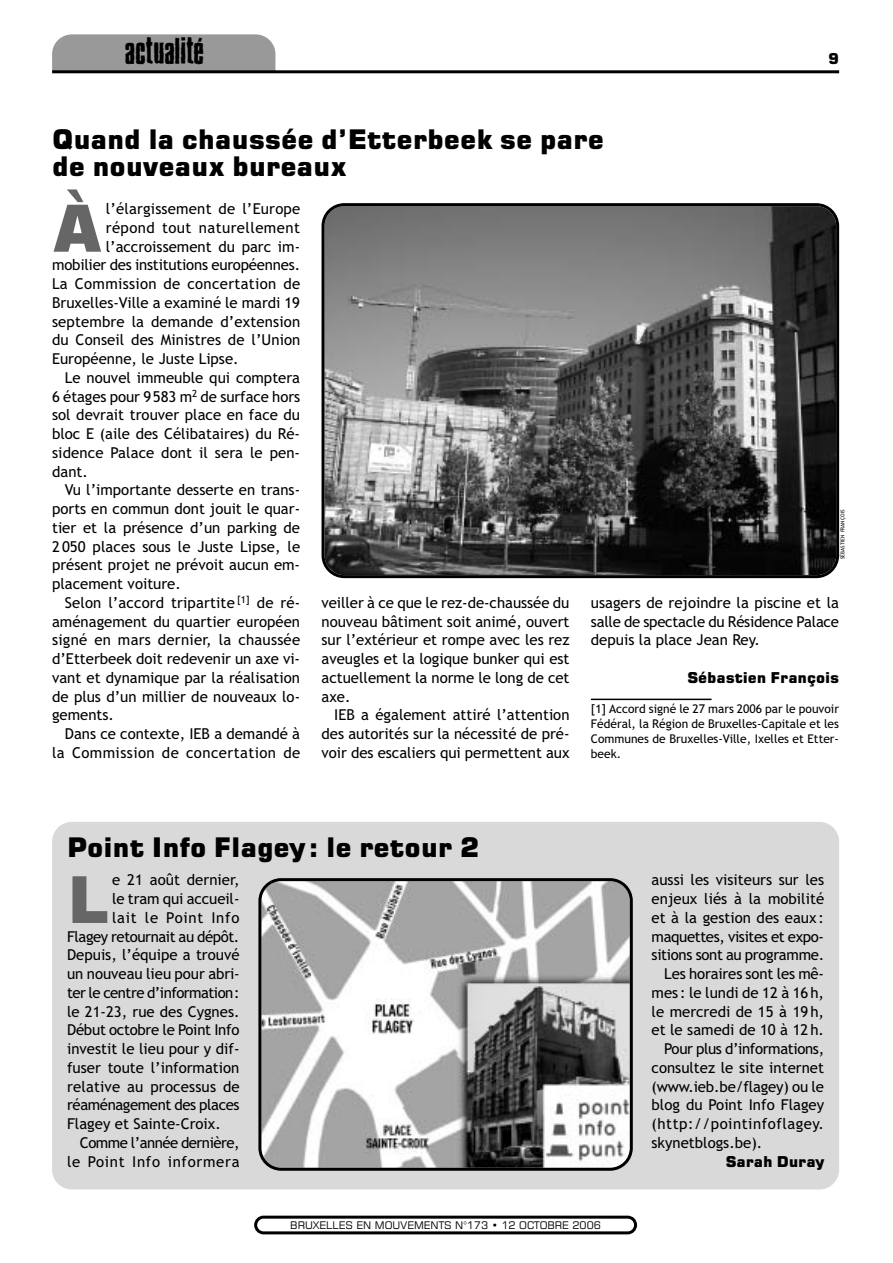
<style>
.page{position:relative;width:893px;height:1263px;background:#fff}
.page>*{position:absolute;margin:0;border:0;box-sizing:border-box;transform-origin:0 0}
.t1{font:64.2px "Square 721 Blk";color:#666}
.t2{font:36px "Blue Cake";letter-spacing:-.01em;color:#000}
.t3{font:27px/27px "Square 721 Blk";color:#000}
.t4{font:15px/18.8px "Trebuchet MS";color:#000;text-align:justify}
.t5{font:15px "Trebuchet MS";letter-spacing:-.025em;color:#000}
.t6{font:15px "Trebuchet MS";letter-spacing:.03em;color:#000}
.t7{font:15px "Trebuchet MS";letter-spacing:-.035em;color:#000}
.t8{font:15px "Square 721 Blk";color:#000}
.t9{font:15px "Trebuchet MS";letter-spacing:.02em;color:#000}
.t10{font:15px "Trebuchet MS";letter-spacing:-.03em;color:#000}
.t11{font:15px "Trebuchet MS";letter-spacing:.035em;color:#000}
.t12{font:15px "Trebuchet MS";letter-spacing:-.02em;color:#000}
.t13{font:15px "Trebuchet MS";letter-spacing:.045em;color:#000}
.t14{font:15px "Trebuchet MS";letter-spacing:.05em;color:#000}
.t15{font:12px/15px "Trebuchet MS";color:#000;text-align:justify}
.t16{font:10.5px "Square 721 BT";color:#000}
.t17{font:5.25px "Trebuchet MS";color:#000}
</style>
<div class="page">
<div style="left:254px;top:1216px;width:383px;height:18px;border:3px solid #000;border-radius:8px"></div>
<div style="left:52px;top:34px;width:223px;height:75px;background:#999;border-radius:20px"></div>
<div style="left:52px;top:72px;width:223px;height:56px;background:#fff"></div>
<hr style="left:52px;top:70px;width:787px;height:3px;background:#000">
<div style="left:52px;top:822px;width:787px;height:368px;background:#d9d9d9;border-radius:20px"></div>
<hr style="left:591px;top:699px;width:120px;height:1px;background:#000">
<img style="left:324px;top:206px;width:512px;height:369px;border-radius:20px">
<div style="left:321px;top:203px;width:518px;height:375px;border:3px solid #000;border-radius:21px"></div>
<img style="left:261px;top:881px;width:368px;height:287px;border-radius:20px">
<div style="left:258px;top:878px;width:374px;height:293px;border:3px solid #000;border-radius:21px"></div>
<h2 class="t2" style="left:124px;top:38px;width:81px">actualité</h2>
<h3 class="t3" style="left:52px;top:128px;width:553px">Quand la chaussée d’Etterbeek se pare de nouveaux bureaux</h3>
<p class="t8" style="left:828px;top:54px;width:12px">9</p>
<h1 class="t1" style="left:52px;top:205px;width:52px">À</h1>
<p class="t4" style="left:106px;top:201px;width:196px">l’élargissement de l’Europe</p>
<p class="t6" style="left:106px;top:222px;width:196px">répond tout naturellement</p>
<p class="t4" style="left:106px;top:238px;width:196px">l’accroissement du parc im-</p>
<p class="t4" style="left:52px;top:257px;width:249px">mobilier des institutions européennes.</p>
<p class="t9" style="left:52px;top:278px;width:249px">La Commission de concertation de</p>
<p class="t4" style="left:52px;top:295px;width:249px">Bruxelles-Ville a examiné le mardi 19</p>
<p class="t4" style="left:52px;top:313px;width:249px">septembre la demande d’extension</p>
<p class="t4" style="left:52px;top:332px;width:250px">du Conseil des Ministres de l’Union</p>
<p class="t4" style="left:52px;top:351px;width:188px">Européenne, le Juste Lipse.</p>
<p class="t4" style="left:65px;top:370px;width:237px">Le nouvel immeuble qui comptera</p>
<p class="t4" style="left:52px;top:388px;width:249px">6 étages pour 9583 m<sup>2</sup> de surface hors</p>
<p class="t4" style="left:52px;top:407px;width:249px">sol devrait trouver place en face du</p>
<p class="t4" style="left:52px;top:426px;width:249px">bloc E (aile des Célibataires) du Ré-</p>
<p class="t4" style="left:52px;top:445px;width:249px">sidence Palace dont il sera le pen-</p>
<p class="t4" style="left:52px;top:463px;width:37px">dant.</p>
<p class="t4" style="left:65px;top:482px;width:237px">Vu l’importante desserte en trans-</p>
<p class="t4" style="left:52px;top:501px;width:249px">ports en commun dont jouit le quar-</p>
<p class="t4" style="left:52px;top:520px;width:249px">tier et la présence d’un parking de</p>
<p class="t4" style="left:52px;top:538px;width:250px">2 050 places sous le Juste Lipse, le</p>
<p class="t4" style="left:52px;top:557px;width:249px">présent projet ne prévoit aucun em-</p>
<p class="t4" style="left:52px;top:576px;width:130px">placement voiture.</p>
<p class="t4" style="left:65px;top:595px;width:237px">Selon l’accord tripartite <sup>[1]</sup> de ré-</p>
<p class="t4" style="left:52px;top:613px;width:249px">aménagement du quartier européen</p>
<p class="t4" style="left:52px;top:632px;width:250px">signé en mars dernier, la chaussée</p>
<p class="t4" style="left:52px;top:651px;width:249px">d’Etterbeek doit redevenir un axe vi-</p>
<p class="t4" style="left:52px;top:670px;width:249px">vant et dynamique par la réalisation</p>
<p class="t4" style="left:52px;top:688px;width:249px">de plus d’un millier de nouveaux lo-</p>
<p class="t4" style="left:52px;top:707px;width:64px">gements.</p>
<p class="t4" style="left:65px;top:726px;width:237px">Dans ce contexte, IEB a demandé à</p>
<p class="t6" style="left:52px;top:747px;width:250px">la Commission de concertation de</p>
<p class="t4" style="left:321px;top:595px;width:249px">veiller à ce que le rez-de-chaussée du nouveau bâtiment soit animé, ouvert sur l’extérieur et rompe avec les rez aveugles et la logique bunker qui est actuellement la norme le long de cet axe.</p>
<p class="t4" style="left:321px;top:707px;width:249px;text-indent:13px">IEB a également attiré l’attention des autorités sur la nécessité de pré&shy;voir des escaliers qui permettent aux</p>
<p class="t17" style="left:840px;top:559px;width:51px;rotate:-90deg">SÉBASTIEN FRANÇOIS</p>
<p class="t4" style="left:591px;top:595px;width:249px">usagers de rejoindre la piscine et la salle de spectacle du Résidence Palace depuis la place Jean Rey.</p>
<p class="t8" style="left:687px;top:672px;width:153px">Sébastien François</p>
<p class="t15" style="left:591px;top:702px;width:249px">[1] Accord signé le 27 mars 2006 par le pouvoir Fédéral, la Région de Bruxelles-Capitale et les Communes de Bruxelles-Ville, Ixelles et Etter&shy;beek.</p>
<h3 class="t3" style="left:67px;top:837px;width:414px">Point Info Flagey: le retour 2</h3>
<h1 class="t1" style="left:67px;top:876px;width:43px">L</h1>
<p class="t4" style="left:112px;top:872px;width:129px">e 21 août dernier,</p>
<p class="t4" style="left:112px;top:891px;width:129px">le tram qui accueil-</p>
<p class="t14" style="left:112px;top:912px;width:129px">lait le Point Info</p>
<p class="t10" style="left:67px;top:931px;width:174px">Flagey retournait au dépôt.</p>
<p class="t4" style="left:67px;top:947px;width:174px">Depuis, l’équipe a trouvé</p>
<p class="t4" style="left:67px;top:966px;width:174px">un nouveau lieu pour abri-</p>
<p class="t7" style="left:67px;top:987px;width:174px">ter le centre d’information:</p>
<p class="t4" style="left:67px;top:1003px;width:174px">le 21-23, rue des Cygnes.</p>
<p class="t4" style="left:67px;top:1022px;width:174px">Début octobre le Point Info</p>
<p class="t4" style="left:67px;top:1041px;width:174px">investit le lieu pour y dif-</p>
<p class="t4" style="left:67px;top:1060px;width:174px">fuser toute l’information</p>
<p class="t4" style="left:67px;top:1078px;width:174px">relative au processus de</p>
<p class="t5" style="left:67px;top:1099px;width:174px">réaménagement des places</p>
<p class="t4" style="left:67px;top:1116px;width:155px">Flagey et Sainte-Croix.</p>
<p class="t7" style="left:80px;top:1137px;width:161px">Comme l’année dernière,</p>
<p class="t13" style="left:67px;top:1156px;width:174px">le Point Info informera</p>
<p class="t4" style="left:651px;top:872px;width:174px">aussi les visiteurs sur les</p>
<p class="t4" style="left:651px;top:891px;width:174px">enjeux liés à la mobilité</p>
<p class="t4" style="left:651px;top:910px;width:174px">et à la gestion des eaux:</p>
<p class="t5" style="left:651px;top:931px;width:174px">maquettes, visites et expo-</p>
<p class="t12" style="left:651px;top:949px;width:174px">sitions sont au programme.</p>
<p class="t4" style="left:664px;top:966px;width:161px">Les horaires sont les mê-</p>
<p class="t4" style="left:651px;top:985px;width:174px">mes: le lundi de 12 à 16h,</p>
<p class="t4" style="left:651px;top:1003px;width:174px">le mercredi de 15 à 19h,</p>
<p class="t4" style="left:651px;top:1022px;width:174px">et le samedi de 10 à 12h.</p>
<p class="t5" style="left:664px;top:1043px;width:161px">Pour plus d’informations,</p>
<p class="t4" style="left:651px;top:1060px;width:174px">consultez le site internet</p>
<p class="t4" style="left:651px;top:1078px;width:174px">(www.ieb.be/flagey) ou le</p>
<p class="t4" style="left:651px;top:1097px;width:174px">blog du Point Info Flagey</p>
<p class="t11" style="left:651px;top:1118px;width:174px">(http://pointinfoflagey.</p>
<p class="t4" style="left:651px;top:1135px;width:112px">skynetblogs.be).</p>
<p class="t8" style="left:725px;top:1156px;width:100px">Sarah Duray</p>
<p class="t16" style="left:290px;top:1221px;width:312px">BRUXELLES EN MOUVEMENTS N°173 • 12 OCTOBRE 2006</p>
</div>
